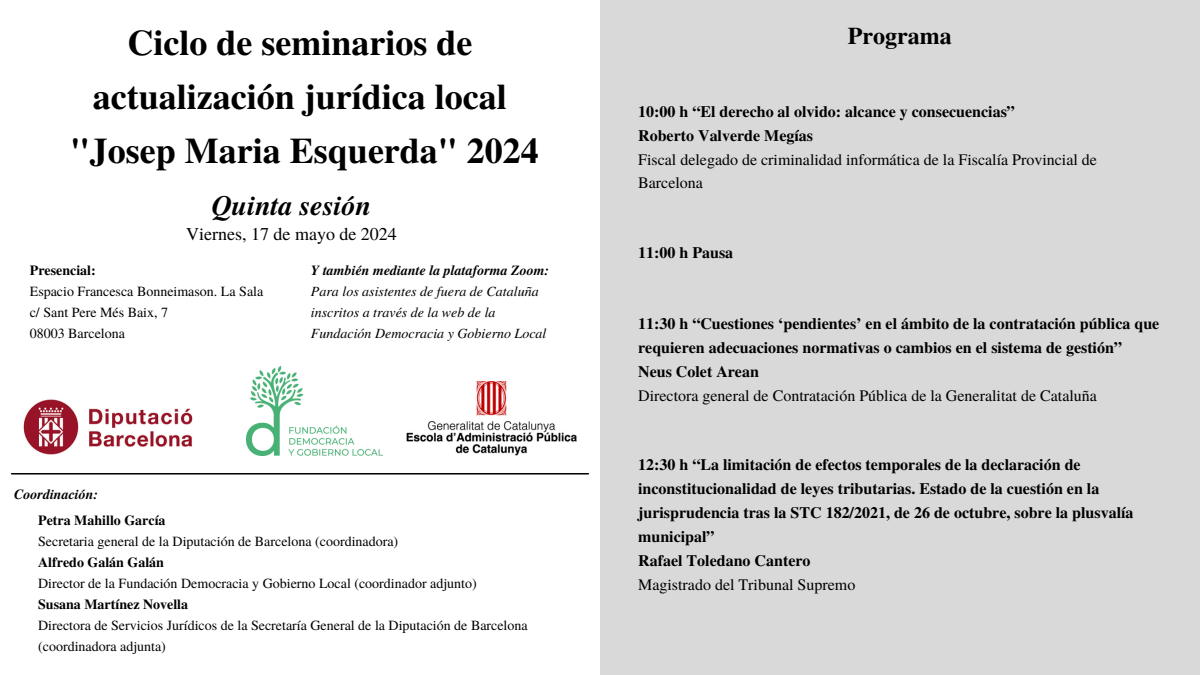
<style>
.page{position:relative;width:1200px;height:675px;background:#fff}
.page>*{position:absolute;margin:0;border:0;box-sizing:border-box;transform-origin:0 0}
.t1{font:700 36px/54px "Te X Gyre Termes";color:#000;text-align:center}
.t2{font:italic 700 28px "Te X Gyre Termes";color:#000}
.t3{font:700 24px "Te X Gyre Termes";color:#000}
.t4{font:18px "Te X Gyre Termes";color:#000}
.t5{font:700 16px/24px "Te X Gyre Termes";color:#000}
.t6{font:16px/23.8px "Te X Gyre Termes";color:#000}
.t7{font:14px/21px "Te X Gyre Termes";color:#000}
.t8{font:italic 14px/21px "Te X Gyre Termes";color:#000}
.t9{font:700 14px "Te X Gyre Termes";color:#000}
.t10{font:italic 700 14px "Te X Gyre Termes";color:#000}
.s1{font-weight:700}
.s2{font-weight:400}
</style>
<div class="page">
<img style="left:10px;top:399px;width:183px;height:76px">
<div style="left:600px;top:0;width:600px;height:675px;background:#d9d9d9"></div>
<hr style="left:12px;top:473px;width:576px;height:2px;background:#000">
<img style="left:246px;top:366px;width:137px;height:89px">
<img style="left:407px;top:381px;width:170px;height:74px">
<h6 class="t1" style="left:70px;top:14px;width:470px">Ciclo de seminarios de actualización jurídica local "Josep Maria Esquerda" 2024</h6>
<h6 class="t2" style="left:212px;top:185px;width:161px">Quinta sesión</h6>
<p class="t4" style="left:186px;top:221px;width:212px">Viernes, 17 de mayo de 2024</p>
<p class="t9" style="left:30px;top:259px;width:68px">Presencial:</p>
<p class="t7" style="left:30px;top:280px;width:235px">Espacio Francesca Bonneimason. La Sala</p>
<p class="t7" style="left:30px;top:301px;width:140px">c/ Sant Pere Més Baix, 7</p>
<p class="t7" style="left:30px;top:322px;width:97px">08003 Barcelona</p>
<p class="t10" style="left:311px;top:260px;width:240px">Y también mediante la plataforma Zoom:</p>
<p class="t8" style="left:311px;top:280px;width:237px">Para los asistentes de fuera de Cataluña inscritos a través de la web de la<br>Fundación Democracia y Gobierno Local</p>
<p class="t10" style="left:14px;top:484px;width:85px">Coordinación:</p>
<p class="t9" style="left:38px;top:509px;width:129px">Petra Mahillo García</p>
<p class="t7" style="left:38px;top:530px;width:362px">Secretaria general de la Diputación de Barcelona (coordinadora)</p>
<p class="t9" style="left:38px;top:551px;width:127px">Alfredo Galán Galán</p>
<p class="t7" style="left:38px;top:572px;width:440px">Director de la Fundación Democracia y Gobierno Local (coordinador adjunto)</p>
<p class="t9" style="left:38px;top:593px;width:152px">Susana Martínez Novella</p>
<p class="t7" style="left:38px;top:614px;width:491px">Directora de Servicios Jurídicos de la Secretaría General de la Diputación de Barcelona (coordinadora adjunta)</p>
<h1 class="t3" style="left:848px;top:17px;width:105px">Programa</h1>
<h2 class="t6" style="left:638px;top:99px;width:460px"><span class="s1">10:00 h “El derecho al olvido: alcance y consecuencias”<br>Roberto Valverde Megías<br></span>Fiscal delegado de criminalidad informática de la Fiscalía Provincial de Barcelona</h2>
<h4 class="t5" style="left:638px;top:240px;width:97px">11:00 h Pausa</h4>
<p class="t5" style="left:638px;top:310px;width:523px">11:30 h “Cuestiones ‘pendientes’ en el ámbito de la contratación pública que requieren adecuaciones normativas o cambios en el sistema de gestión” Neus Colet Arean<br><span class="s2">Directora general de Contratación Pública de la Generalitat de Cataluña</span></p>
<p class="t5" style="left:638px;top:452px;width:497px">12:30 h “La limitación de efectos temporales de la declaración de inconstitucionalidad de leyes tributarias. Estado de la cuestión en la jurisprudencia tras la STC 182/2021, de 26 de octubre, sobre la plusvalía municipal”<br>Rafael Toledano Cantero<br><span class="s2">Magistrado del Tribunal Supremo</span></p>
</div>
